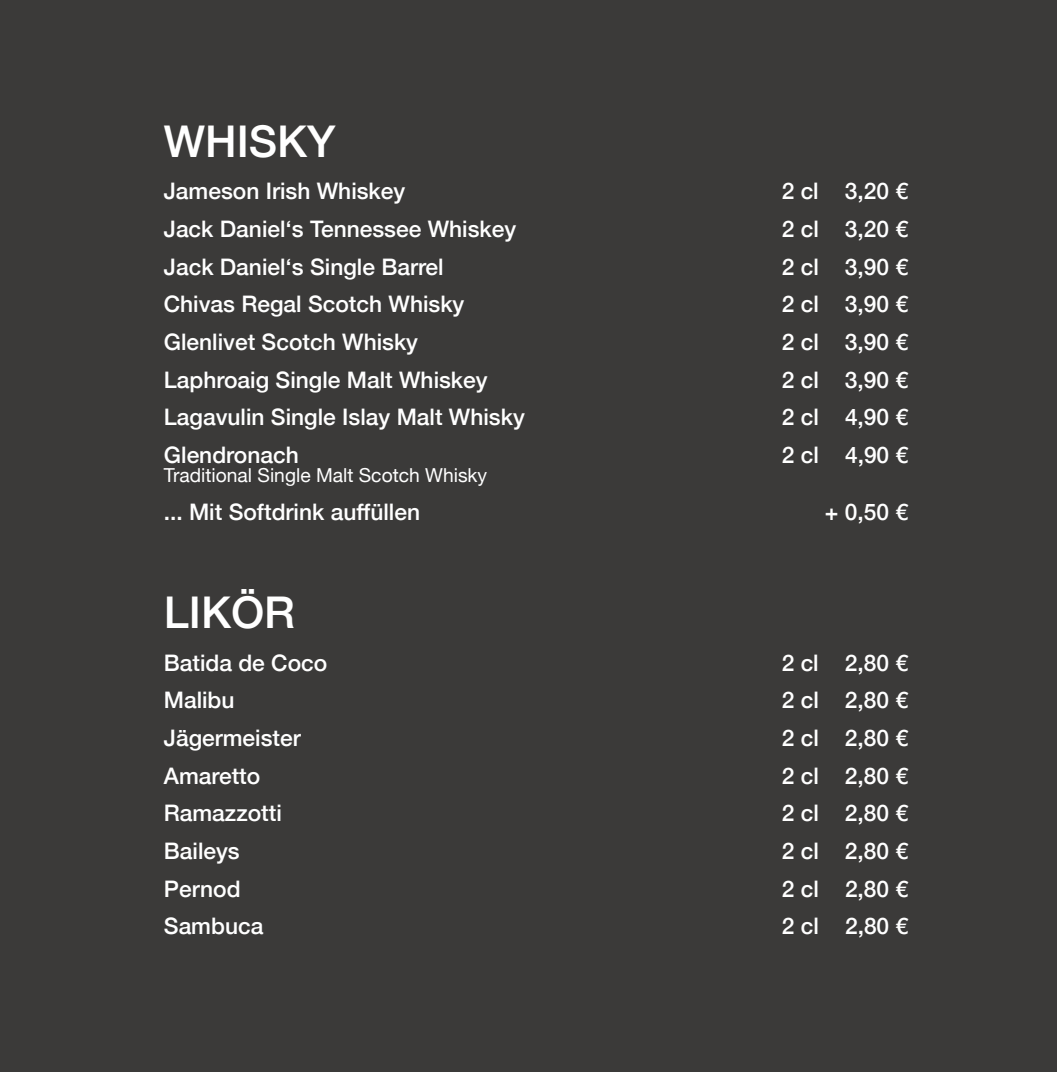
<style>
.page{position:relative;width:1057px;height:1072px;background:#fff}
.page>*{position:absolute;margin:0;border:0;box-sizing:border-box;transform-origin:0 0}
.t1{font:500 43.75px "Helvetica Neue";color:#fff}
.t2{font:500 22.75px "Helvetica Neue";color:#fff}
.t3{font:19.25px "Helvetica Neue";color:#fff}
</style>
<div class="page">
<div style="left:0;top:0;width:1057px;height:1071px;background:#3b3a39"></div>
<h1 class="t1" style="left:164px;top:106px;width:173px">Whisky</h1>
<p class="t2" style="left:164px;top:173px;width:243px">Jameson Irish Whiskey</p>
<p class="t2" style="left:781px;top:173px;width:128px">2 cl 3,20 €</p>
<p class="t2" style="left:164px;top:211px;width:354px">Jack Daniel‘s Tennessee Whiskey</p>
<p class="t2" style="left:781px;top:211px;width:128px">2 cl 3,20 €</p>
<p class="t2" style="left:164px;top:248px;width:281px">Jack Daniel‘s Single Barrel</p>
<p class="t2" style="left:781px;top:248px;width:128px">2 cl 3,90 €</p>
<p class="t2" style="left:164px;top:286px;width:302px">Chivas Regal Scotch Whisky</p>
<p class="t2" style="left:781px;top:286px;width:128px">2 cl 3,90 €</p>
<p class="t2" style="left:164px;top:323px;width:256px">Glenlivet Scotch Whisky</p>
<p class="t2" style="left:781px;top:323px;width:128px">2 cl 3,90 €</p>
<p class="t2" style="left:164px;top:361px;width:325px">Laphroaig Single Malt Whiskey</p>
<p class="t2" style="left:782px;top:361px;width:128px">2 cl 3,90 €</p>
<p class="t2" style="left:164px;top:399px;width:362px">Lagavulin Single Islay Malt Whisky</p>
<p class="t2" style="left:782px;top:399px;width:128px">2 cl 4,90 €</p>
<p class="t2" style="left:164px;top:436px;width:136px">Glendronach</p>
<p class="t2" style="left:782px;top:436px;width:128px">2 cl 4,90 €</p>
<p class="t3" style="left:164px;top:461px;width:325px">Traditional Single Malt Scotch Whisky</p>
<p class="t2" style="left:164px;top:493px;width:258px">... Mit Softdrink auffüllen</p>
<p class="t2" style="left:825px;top:493px;width:85px">+ 0,50 €</p>
<h1 class="t1" style="left:164px;top:577px;width:133px">Likör</h1>
<p class="t2" style="left:164px;top:644px;width:165px">Batida de Coco</p>
<p class="t2" style="left:781px;top:644px;width:128px">2 cl 2,80 €</p>
<p class="t2" style="left:164px;top:682px;width:72px">Malibu</p>
<p class="t2" style="left:781px;top:682px;width:128px">2 cl 2,80 €</p>
<p class="t2" style="left:164px;top:719px;width:139px">Jägermeister</p>
<p class="t2" style="left:781px;top:719px;width:128px">2 cl 2,80 €</p>
<p class="t2" style="left:164px;top:757px;width:98px">Amaretto</p>
<p class="t2" style="left:781px;top:757px;width:128px">2 cl 2,80 €</p>
<p class="t2" style="left:164px;top:795px;width:119px">Ramazzotti</p>
<p class="t2" style="left:781px;top:795px;width:128px">2 cl 2,80 €</p>
<p class="t2" style="left:164px;top:832px;width:77px">Baileys</p>
<p class="t2" style="left:782px;top:832px;width:128px">2 cl 2,80 €</p>
<p class="t2" style="left:164px;top:870px;width:78px">Pernod</p>
<p class="t2" style="left:782px;top:870px;width:128px">2 cl 2,80 €</p>
<p class="t2" style="left:164px;top:907px;width:101px">Sambuca</p>
<p class="t2" style="left:782px;top:907px;width:128px">2 cl 2,80 €</p>
</div>
